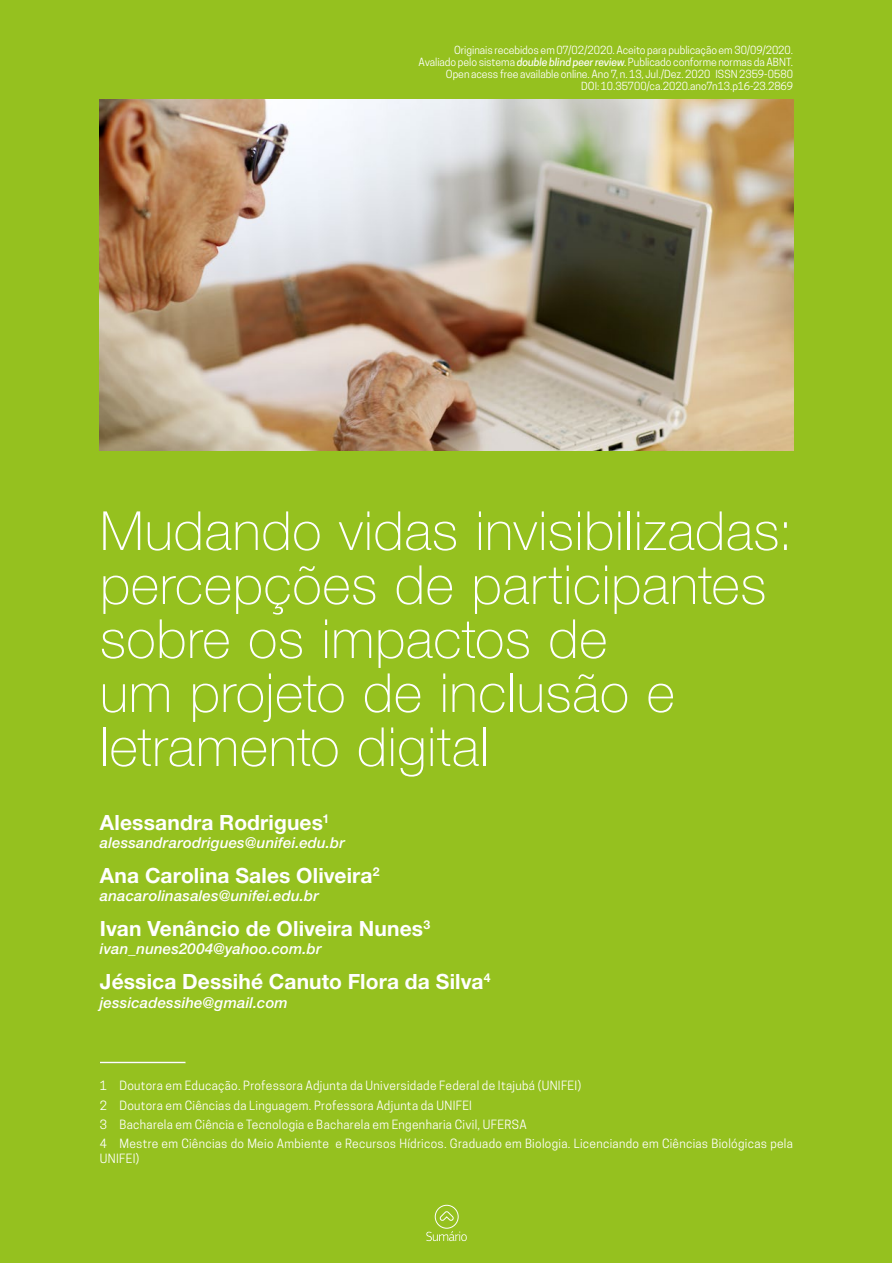
<style>
.page{position:relative;width:893px;height:1263px;background:#fff}
.page>*{position:absolute;margin:0;border:0;box-sizing:border-box;transform-origin:0 0}
.t1{font:100 54px/54px "Helvetica Neue LT Pro";letter-spacing:.015em;color:#fff}
.t2{font:700 21px "Helvetica Neue LT Pro";letter-spacing:.005em;color:#fff}
.t3{font:italic 500 15px "Helvetica Neue LT Pro";letter-spacing:.01em;color:#fff}
.t4{font:12px/19.2px "Cooper Hewitt";letter-spacing:.025em;color:#fff}
.t5{font:10.5px/12px "Cooper Hewitt";letter-spacing:-.005em;color:#fff;text-align:right}
.s1{font-style:italic}
</style>
<div class="page">
<div style="left:0;top:0;width:892px;height:1263px;background:#95c11f"></div>
<img style="left:100px;top:100px;width:693px;height:351px">
<hr style="left:100px;top:1062px;width:85px;height:1px;background:#fff">
<svg style="left:426px;top:1204px;width:41px;height:37px"></svg>
<p class="t5" style="left:419px;top:44px;width:376px">Originais recebidos em 07/02/2020. Aceito para publicação em 30/09/2020.<br>Avaliado pelo sistema <span class="s1">double blind peer review</span>. Publicado conforme normas da ABNT.<br>Open acess free available online. Ano 7, n. 13, Jul./Dez. 2020 ISSN 2359-0580<br>DOI: 10.35700/ca.2020.ano7n13.p16-23.2869</p>
<h1 class="t1" style="left:100px;top:504px;width:694px">Mudando vidas invisibilizadas: percepções de participantes sobre os impactos de<br>um projeto de inclusão e letramento digital</h1>
<h2 class="t2" style="left:100px;top:809px;width:231px">Alessandra Rodrigues<sup>1</sup></h2>
<p class="t3" style="left:100px;top:833px;width:247px">alessandrarodrigues@unifei.edu.br</p>
<h2 class="t2" style="left:100px;top:862px;width:281px">Ana Carolina Sales Oliveira<sup>2</sup></h2>
<p class="t3" style="left:100px;top:886px;width:220px">anacarolinasales@unifei.edu.br</p>
<h2 class="t2" style="left:100px;top:915px;width:332px">Ivan Venâncio de Oliveira Nunes<sup>3</sup></h2>
<p class="t3" style="left:100px;top:939px;width:223px">ivan_nunes2004@yahoo.com.br</p>
<h2 class="t2" style="left:100px;top:968px;width:392px">Jéssica Dessihé Canuto Flora da Silva<sup>4</sup></h2>
<p class="t3" style="left:100px;top:994px;width:190px">jessicadessihe@gmail.com</p>
<p class="t4" style="left:100px;top:1076px;width:695px">1 Doutora em Educação. Professora Adjunta da Universidade Federal de Itajubá (UNIFEI)<br>2 Doutora em Ciências da Linguagem. Professora Adjunta da UNIFEI<br>3 Bacharela em Ciência e Tecnologia e Bacharela em Engenharia Civil, UFERSA<br>4 Mestre em Ciências do Meio Ambiente e Recursos Hídricos. Graduado em Biologia. Licenciando em Ciências Biológicas pela</p>
<p class="t4" style="left:100px;top:1149px;width:41px">UNIFEI)</p>
</div>
